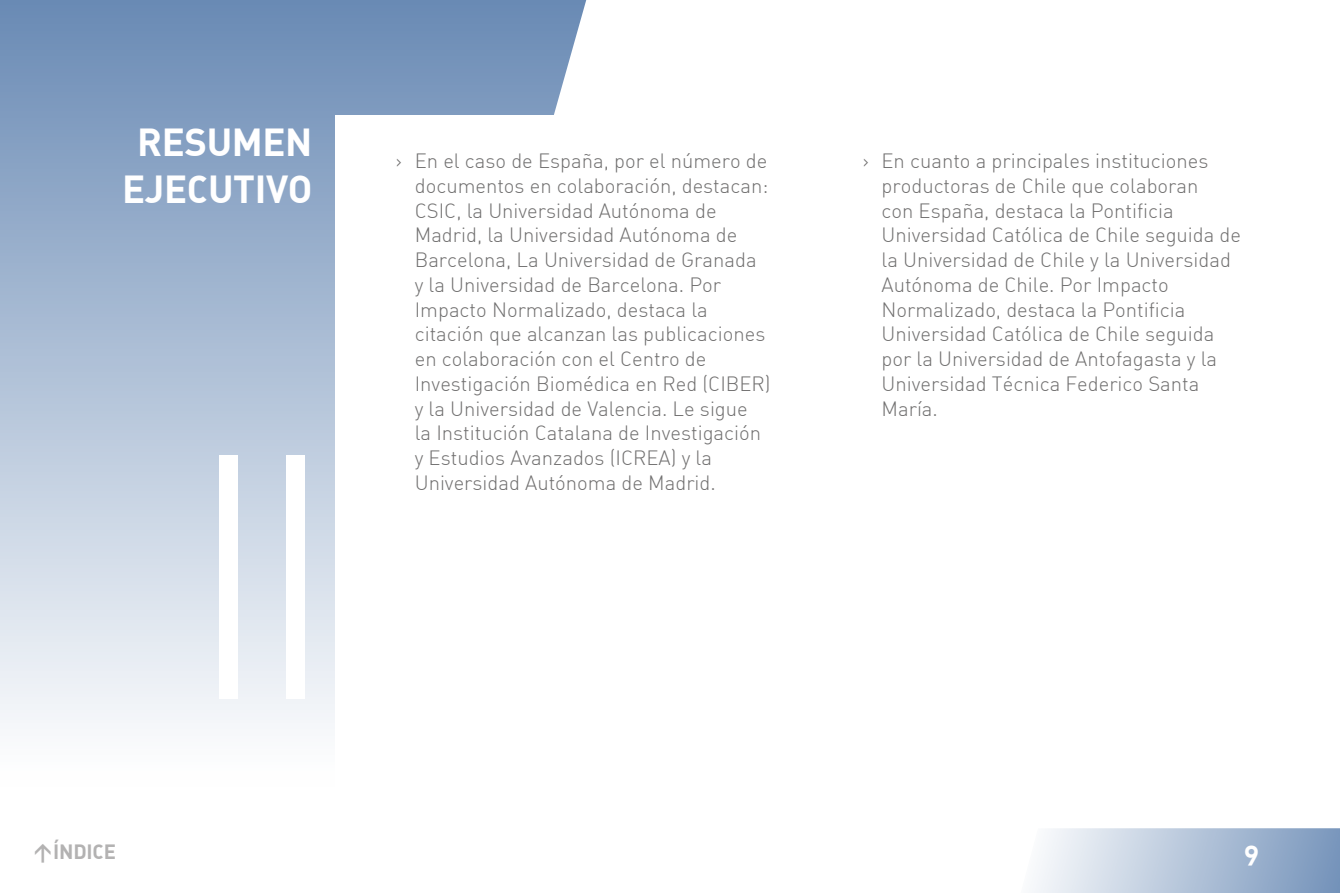
<style>
.page{position:relative;width:1340px;height:893px;background:#fff}
.page>*{position:absolute;margin:0;border:0;box-sizing:border-box;transform-origin:0 0}
.t1{font:300 342px "DIN Alternate";color:#fff}
.t2{font:700 38.25px/47.2px "DIN Alternate";letter-spacing:-.01em;color:#fff;text-align:center}
.t3{font:700 27px "DIN Alternate";color:#fff}
.t4{font:300 20.25px/24.8px "DIN Alternate";color:#706f6f}
.t5{font:700 20.25px "DIN Alternate";letter-spacing:-.01em;color:#b3b2b2}
</style>
<div class="page">
<svg style="left:0;top:0;width:587px;height:723px;background:#a9bbd4"></svg>
<svg style="left:1034px;top:828px;width:305px;height:65px;background:#b7c6db"></svg>
<div style="left:335px;top:115px;width:923px;height:693px;background:#fff"></div>
<p class="t2" style="left:122px;top:117px;width:192px">RESUMEN<br>EJECUTIVO</p>
<p class="t1" style="left:182px;top:365px;width:162px">II</p>
<p class="t4" style="left:415px;top:148px;width:357px;text-indent:-19px">› En el caso de España, por el número de documentos en colaboración, destacan:<br>CSIC, la Universidad Autónoma de Madrid, la Universidad Autónoma de Barcelona, La Universidad de Granada<br>y la Universidad de Barcelona. Por Impacto Normalizado, destaca la citación que alcanzan las publicaciones en colaboración con el Centro de Investigación Biomédica en Red (CIBER) y la Universidad de Valencia. Le sigue<br>la Institución Catalana de Investigación y Estudios Avanzados (ICREA) y la Universidad Autónoma de Madrid.</p>
<p class="t4" style="left:881px;top:148px;width:361px;text-indent:-19px">› En cuanto a principales instituciones productoras de Chile que colaboran<br>con España, destaca la Pontificia Universidad Católica de Chile seguida de la Universidad de Chile y la Universidad Autónoma de Chile. Por Impacto Normalizado, destaca la Pontificia Universidad Católica de Chile seguida por la Universidad de Antofagasta y la Universidad Técnica Federico Santa María.</p>
<p class="t5" style="left:33px;top:838px;width:85px">&gt;ÍNDICE</p>
<h3 class="t3" style="left:1244px;top:834px;width:16px">9</h3>
</div>
